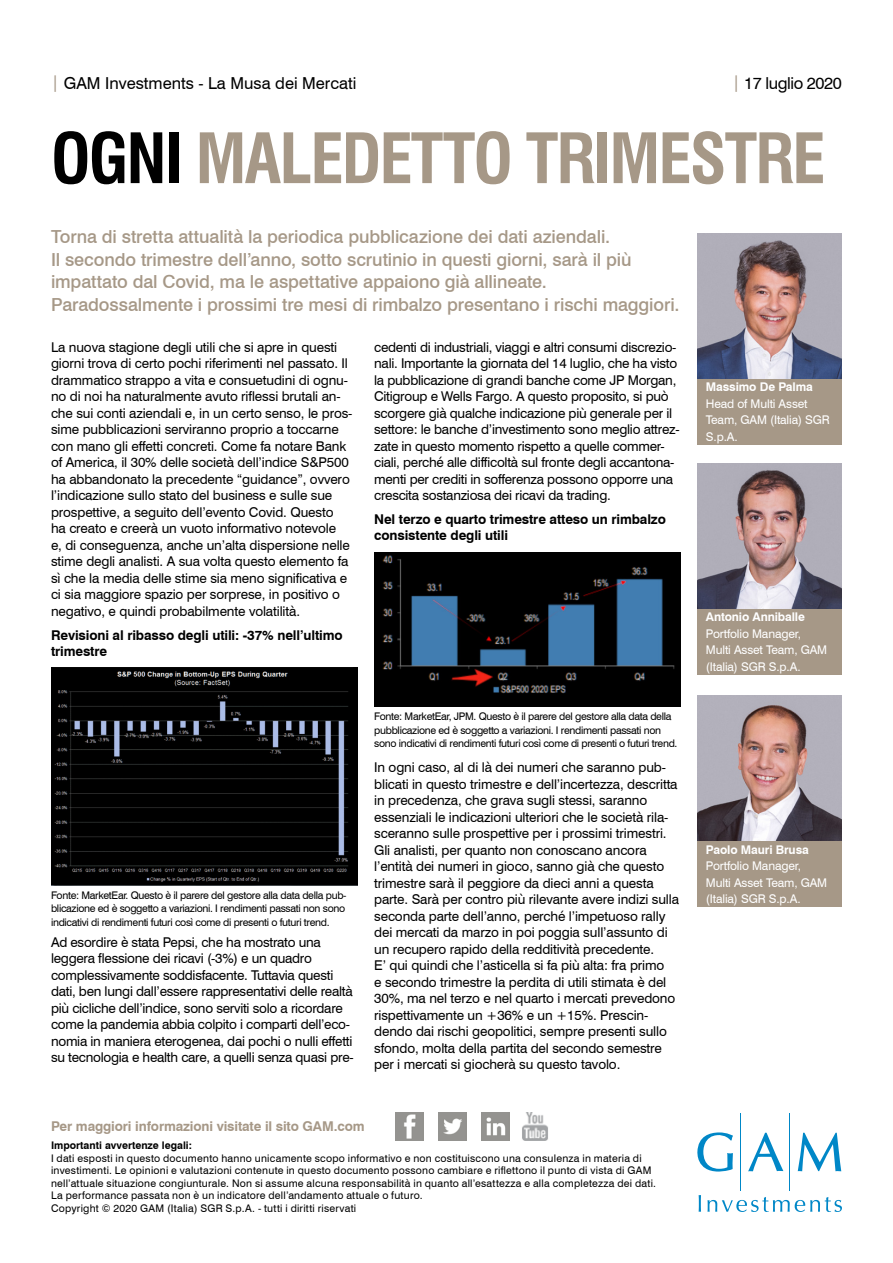
<style>
.page{position:relative;width:893px;height:1263px;background:#fff}
.page>*{position:absolute;margin:0;border:0;box-sizing:border-box;transform-origin:0 0}
.t1{font:700 condensed 67.5px "Swiss 721 BT";letter-spacing:-.03em;color:#a69887}
.SUBTITLE{font:500 18px/22.5px "Swiss 721 BT";letter-spacing:-.005em;color:#a69887}
.t2{font:16.5px "Swiss 721 BT";color:#000}
.t3{font:16.5px "Swiss 721 BT";letter-spacing:-.025em;color:#000}
.DISCLAIMER{font:13.5px/16.5px "Swiss 721 BT";letter-spacing:-.01em;color:#000}
.DISCLAIMER-2{font:700 13.5px/16.5px "Swiss 721 BT";letter-spacing:-.01em;color:#000}
.t4{font:700 13.5px "Swiss 721 BT";letter-spacing:-.01em;color:#a69887}
.t5{font:12px/16.5px "Swiss 721 BT";letter-spacing:-.01em;color:#fff}
.t6{font:700 12px "Swiss 721 BT";letter-spacing:-.01em;color:#fff}
.DISCLAIMER-3{font:10.5px/12.6px "Swiss 721 BT";letter-spacing:.02em;color:#000}
.DISCLAIMER-4{font:10.5px/13.5px "Swiss 721 BT";letter-spacing:-.03em;color:#000}
.s1{color:#a69887}
.s2{color:#000}
.s3{font-weight:700}
</style>
<div class="page">
<img style="left:51px;top:668px;width:306px;height:218px">
<div style="left:697px;top:378px;width:145px;height:67px;background:#a69887"></div>
<img style="left:697px;top:233px;width:145px;height:145px">
<img style="left:374px;top:552px;width:306px;height:152px">
<hr style="left:740px;top:1114px;width:1px;height:77px;background:#0087c7">
<hr style="left:789px;top:1114px;width:1px;height:77px;background:#0087c7">
<svg style="left:697px;top:1132px;width:36px;height:39px"></svg>
<svg style="left:748px;top:1133px;width:35px;height:38px"></svg>
<svg style="left:798px;top:1133px;width:43px;height:38px"></svg>
<svg style="left:699px;top:1195px;width:2px;height:17px"></svg>
<svg style="left:707px;top:1197px;width:135px;height:15px"></svg>
<img style="left:438px;top:1112px;width:29px;height:28px">
<img style="left:395px;top:1112px;width:29px;height:28px">
<img style="left:481px;top:1112px;width:28px;height:28px">
<img style="left:522px;top:1112px;width:26px;height:28px">
<div style="left:697px;top:608px;width:145px;height:67px;background:#a69887"></div>
<img style="left:697px;top:463px;width:145px;height:145px">
<div style="left:697px;top:840px;width:145px;height:67px;background:#a69887"></div>
<img style="left:697px;top:695px;width:145px;height:145px">
<p class="t2" style="left:51px;top:73px;width:307px"><span class="s1">|</span> GAM Investments - La Musa dei Mercati</p>
<p class="t3" style="left:732px;top:73px;width:111px"><span class="s1">|</span> 17 luglio 2020</p>
<p class="t1" style="left:51px;top:118px;width:776px"><span class="s2">OGNI</span> MALEDETTO TRIMESTRE</p>
<p class="SUBTITLE" style="left:51px;top:225px;width:630px">Torna di stretta attualità la periodica pubblicazione dei dati aziendali.<br>Il secondo trimestre dell’anno, sotto scrutinio in questi giorni, sarà il più impattato dal Covid, ma le aspettative appaiono già allineate.<br>Paradossalmente i prossimi tre mesi di rimbalzo presentano i rischi maggiori.</p>
<p class="DISCLAIMER" style="left:51px;top:339px;width:303px">La nuova stagione degli utili che si apre in questi giorni trova di certo pochi riferimenti nel passato. Il drammatico strappo a vita e consuetudini di ognu&shy;no di noi ha naturalmente avuto riflessi brutali an&shy;che sui conti aziendali e, in un certo senso, le pros&shy;sime pubblicazioni serviranno proprio a toccarne con mano gli effetti concreti. Come fa notare Bank of America, il 30% delle società dell’indice S&amp;P500 ha abbandonato la precedente “guidance”, ovvero l’indicazione sullo stato del business e sulle sue prospettive, a seguito dell’evento Covid. Questo<br>ha creato e creerà un vuoto informativo notevole<br>e, di conseguenza, anche un’alta dispersione nelle stime degli analisti. A sua volta questo elemento fa sì che la media delle stime sia meno significativa e ci sia maggiore spazio per sorprese, in positivo o negativo, e quindi probabilmente volatilità.</p>
<p class="DISCLAIMER-2" style="left:51px;top:626px;width:293px">Revisioni al ribasso degli utili: -37% nell’ultimo trimestre</p>
<p class="DISCLAIMER" style="left:374px;top:339px;width:307px">cedenti di industriali, viaggi e altri consumi discrezio&shy;nali. Importante la giornata del 14 luglio, che ha visto la pubblicazione di grandi banche come JP Morgan, Citigroup e Wells Fargo. A questo proposito, si può scorgere già qualche indicazione più generale per il settore: le banche d’investimento sono meglio attrez&shy;zate in questo momento rispetto a quelle commer&shy;ciali, perché alle difficoltà sul fronte degli accantona&shy;menti per crediti in sofferenza possono opporre una crescita sostanziosa dei ricavi da trading.</p>
<p class="DISCLAIMER-2" style="left:374px;top:511px;width:293px">Nel terzo e quarto trimestre atteso un rimbalzo consistente degli utili</p>
<p class="DISCLAIMER-4" style="left:51px;top:888px;width:297px">Fonte: MarketEar. Questo è il parere del gestore alla data della pub&shy;blicazione ed è soggetto a variazioni. I rendimenti passati non sono indicativi di rendimenti futuri così come di presenti o futuri trend.</p>
<p class="DISCLAIMER" style="left:51px;top:933px;width:304px">Ad esordire è stata Pepsi, che ha mostrato una leggera flessione dei ricavi (-3%) e un quadro complessivamente soddisfacente. Tuttavia questi dati, ben lungi dall’essere rappresentativi delle realtà più cicliche dell’indice, sono serviti solo a ricordare come la pandemia abbia colpito i comparti dell’eco&shy;nomia in maniera eterogenea, dai pochi o nulli effetti su tecnologia e health care, a quelli senza quasi pre-</p>
<p class="DISCLAIMER-4" style="left:374px;top:710px;width:305px">Fonte: MarketEar, JPM. Questo è il parere del gestore alla data della pubblicazione ed è soggetto a variazioni. I rendimenti passati non sono indicativi di rendimenti futuri così come di presenti o futuri trend.</p>
<p class="DISCLAIMER" style="left:374px;top:759px;width:306px">In ogni caso, al di là dei numeri che saranno pub&shy;blicati in questo trimestre e dell’incertezza, descritta in precedenza, che grava sugli stessi, saranno essenziali le indicazioni ulteriori che le società rila&shy;sceranno sulle prospettive per i prossimi trimestri.<br>Gli analisti, per quanto non conoscano ancora l’entità dei numeri in gioco, sanno già che questo trimestre sarà il peggiore da dieci anni a questa parte. Sarà per contro più rilevante avere indizi sulla seconda parte dell’anno, perché l’impetuoso rally dei mercati da marzo in poi poggia sull’assunto di un recupero rapido della redditività precedente.<br>E’ qui quindi che l’asticella si fa più alta: fra primo<br>e secondo trimestre la perdita di utili stimata è del 30%, ma nel terzo e nel quarto i mercati prevedono rispettivamente un +36% e un +15%. Prescin&shy;dendo dai rischi geopolitici, sempre presenti sullo sfondo, molta della partita del secondo semestre per i mercati si giocherà su questo tavolo.</p>
<p class="t4" style="left:51px;top:1118px;width:315px">Per maggiori informazioni visitate il sito GAM.com</p>
<p class="DISCLAIMER-3" style="left:51px;top:1139px;width:607px"><span class="s3">Importanti avvertenze legali:<br></span>I dati esposti in questo documento hanno unicamente scopo informativo e non costituiscono una consulenza in materia di investimenti. Le opinioni e valutazioni contenute in questo documento possono cambiare e riflettono il punto di vista di GAM nell’attuale situazione congiunturale. Non si assume alcuna responsabilità in quanto all’esattezza e alla completezza dei dati.<br>La performance passata non è un indicatore dell’andamento attuale o futuro.<br>Copyright © 2020 GAM (Italia) SGR S.p.A. - tutti i diritti riservati</p>
<p class="t6" style="left:706px;top:380px;width:108px">Massimo De Palma</p>
<p class="t5" style="left:706px;top:395px;width:126px">Head of Multi Asset<br>Team, GAM (Italia) SGR<br>S.p.A.</p>
<p class="t6" style="left:706px;top:610px;width:101px">Antonio Anniballe</p>
<p class="t5" style="left:706px;top:625px;width:123px">Portfolio Manager,<br>Multi Asset Team, GAM (Italia) SGR S.p.A.</p>
<p class="t6" style="left:706px;top:842px;width:104px">Paolo Mauri Brusa</p>
<p class="t5" style="left:706px;top:857px;width:123px">Portfolio Manager,<br>Multi Asset Team, GAM (Italia) SGR S.p.A.</p>
</div>
